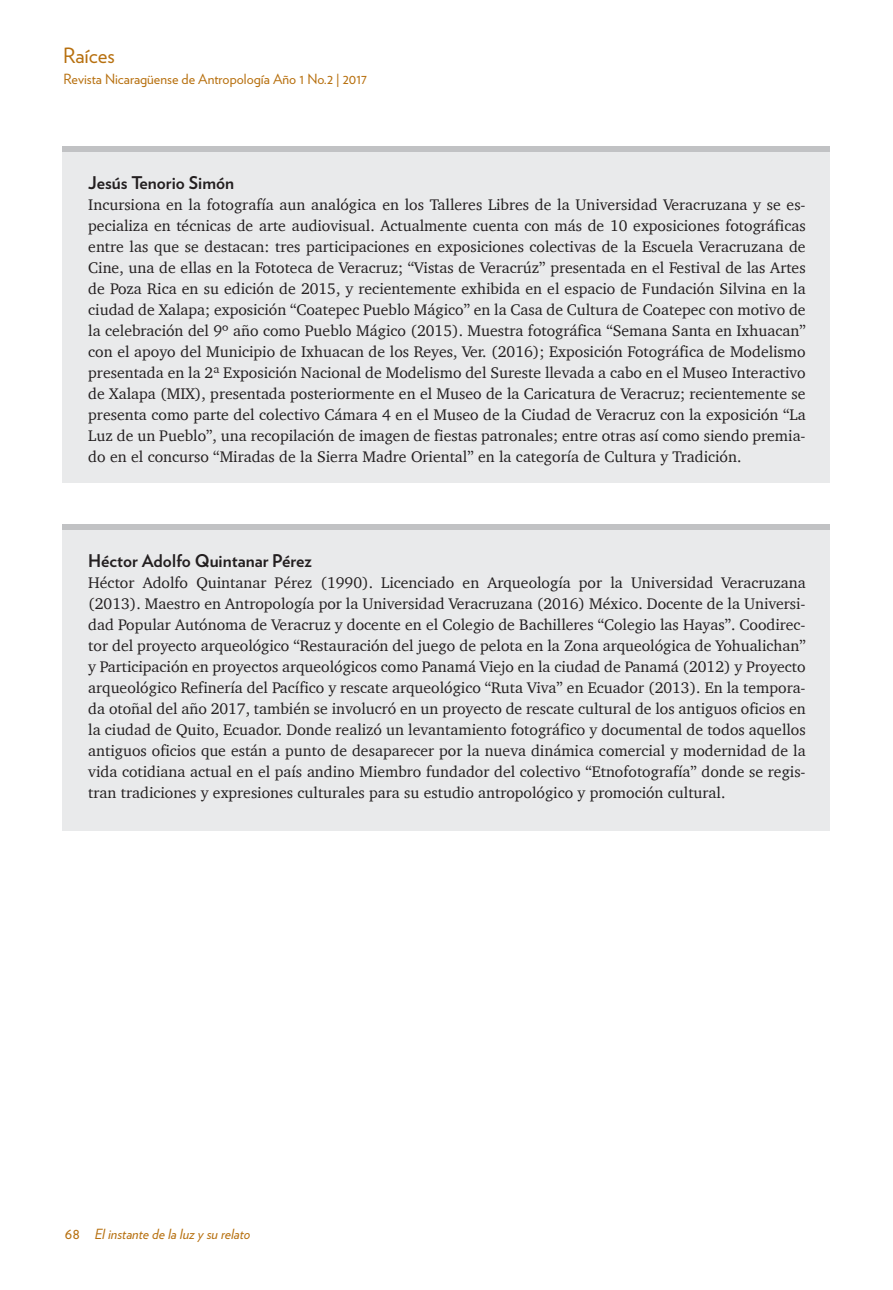
<style>
.page{position:relative;width:893px;height:1290px;background:#fff}
.page>*{position:absolute;margin:0;border:0;box-sizing:border-box;transform-origin:0 0}
.t1{font:21px "Verlag";color:#b7700f}
.paragraph{font:700 17.5px "Verlag";color:#231f20}
.paragraph-2{font:15.75px/21px "Charter";color:#231f20;text-align:justify}
.t2{font:14px "Verlag";color:#b7700f}
.t3{font:italic 14px "Verlag";color:#b7700f}
.s1{font-style:normal;font-size:15.75px}
</style>
<div class="page">
<div style="left:62px;top:146px;width:768px;height:337px;background:#e9eaeb"></div>
<div style="left:62px;top:146px;width:768px;height:6px;background:#c1c2c4"></div>
<div style="left:62px;top:524px;width:768px;height:307px;background:#e9eaeb"></div>
<div style="left:62px;top:524px;width:768px;height:6px;background:#c1c2c4"></div>
<h1 class="t1" style="left:63px;top:40px;width:53px">Raíces</h1>
<p class="t2" style="left:63px;top:68px;width:305px">Revista Nicaragüense de Antropología Año 1 No.2 | 2017</p>
<p class="paragraph" style="left:88px;top:169px;width:147px">Jesús Tenorio Simón</p>
<p class="paragraph-2" style="left:88px;top:194px;width:719px">Incursiona en la fotografía aun analógica en los Talleres Libres de la Universidad Veracruzana y se es&shy;pecializa en técnicas de arte audiovisual. Actualmente cuenta con más de 10 exposiciones fotográficas entre las que se destacan: tres participaciones en exposiciones colectivas de la Escuela Veracruzana de Cine, una de ellas en la Fototeca de Veracruz; “Vistas de Veracrúz” presentada en el Festival de las Artes de Poza Rica en su edición de 2015, y recientemente exhibida en el espacio de Fundación Silvina en la ciudad de Xalapa; exposición “Coatepec Pueblo Mágico” en la Casa de Cultura de Coatepec con motivo de la celebración del 9º año como Pueblo Mágico (2015). Muestra fotográfica “Semana Santa en Ixhuacan” con el apoyo del Municipio de Ixhuacan de los Reyes, Ver. (2016); Exposición Fotográfica de Modelismo presentada en la 2ª Exposición Nacional de Modelismo del Sureste llevada a cabo en el Museo Interactivo de Xalapa (MIX), presentada posteriormente en el Museo de la Caricatura de Veracruz; recientemente se presenta como parte del colectivo Cámara 4 en el Museo de la Ciudad de Veracruz con la exposición “La Luz de un Pueblo”, una recopilación de imagen de fiestas patronales; entre otras así como siendo premia&shy;do en el concurso “Miradas de la Sierra Madre Oriental” en la categoría de Cultura y Tradición.</p>
<p class="paragraph" style="left:88px;top:547px;width:225px">Héctor Adolfo Quintanar Pérez</p>
<p class="paragraph-2" style="left:88px;top:572px;width:719px">Héctor Adolfo Quintanar Pérez (1990). Licenciado en Arqueología por la Universidad Veracruzana (2013). Maestro en Antropología por la Universidad Veracruzana (2016) México. Docente de la Universi&shy;dad Popular Autónoma de Veracruz y docente en el Colegio de Bachilleres “Colegio las Hayas”. Coodirec&shy;tor del proyecto arqueológico “Restauración del juego de pelota en la Zona arqueológica de Yohualichan” y Participación en proyectos arqueológicos como Panamá Viejo en la ciudad de Panamá (2012) y Proyecto arqueológico Refinería del Pacífico y rescate arqueológico “Ruta Viva” en Ecuador (2013). En la tempora&shy;da otoñal del año 2017, también se involucró en un proyecto de rescate cultural de los antiguos oficios en la ciudad de Quito, Ecuador. Donde realizó un levantamiento fotográfico y documental de todos aquellos antiguos oficios que están a punto de desaparecer por la nueva dinámica comercial y modernidad de la vida cotidiana actual en el país andino Miembro fundador del colectivo “Etnofotografía” donde se regis&shy;tran tradiciones y expresiones culturales para su estudio antropológico y promoción cultural.</p>
<p class="t3" style="left:65px;top:1223px;width:187px"><span class="s1">68</span> El instante de la luz y su relato</p>
</div>
